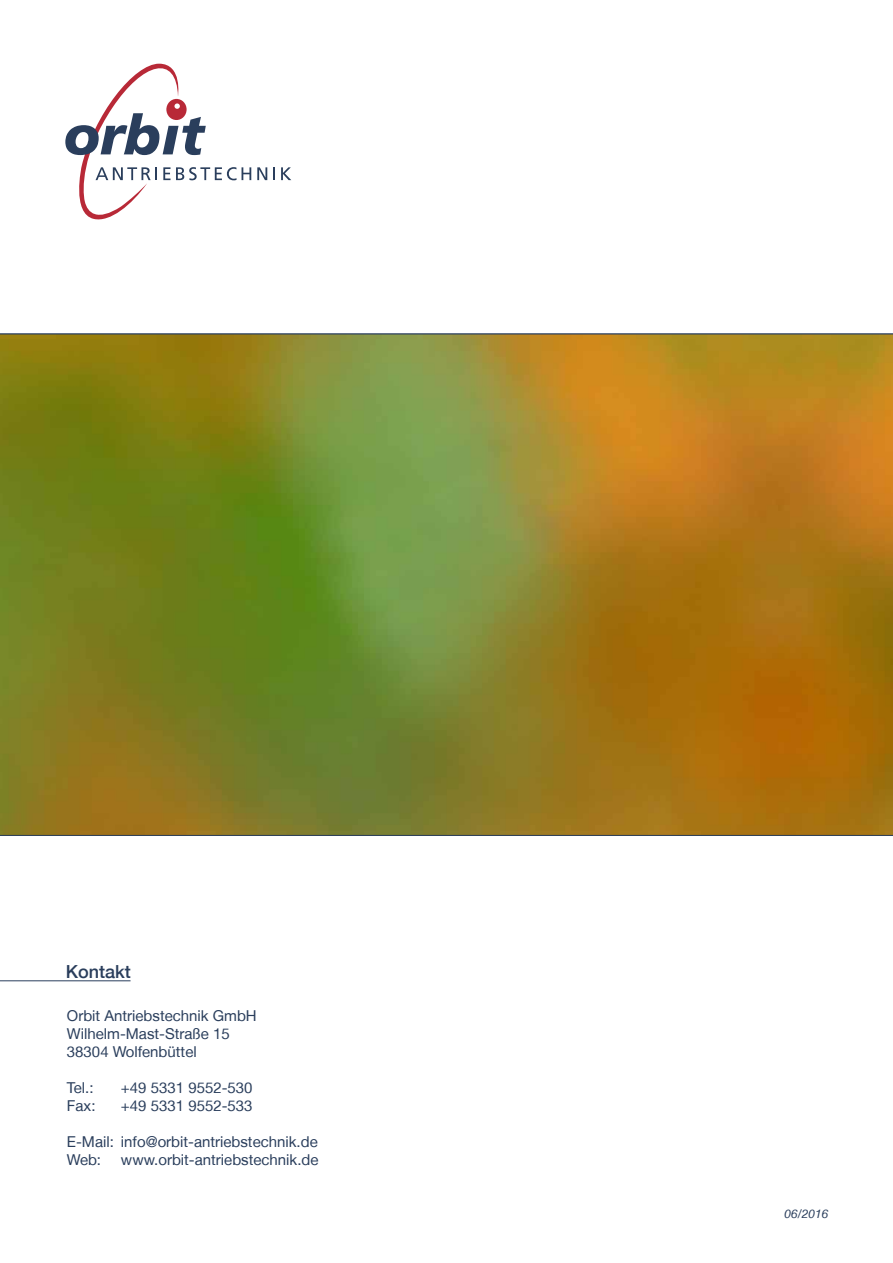
<style>
.page{position:relative;width:893px;height:1263px;background:#fff}
.page>*{position:absolute;margin:0;border:0;box-sizing:border-box;transform-origin:0 0}
.t1{font:500 18px "Helvetica Neue LT";color:#2a3e5c}
.t2{font:15px/18px "Helvetica Neue LT";color:#2a3e5c}
.t3{font:italic 12px "Helvetica Neue LT";color:#2a3e5c}
</style>
<div class="page">
<svg style="left:0;top:334px;width:893px;height:502px;background:#908022"></svg>
<hr style="left:0;top:980px;width:131px;height:1px;background:#2a3e5c">
<svg style="left:257px;top:167px;width:10px;height:13px"></svg>
<svg style="left:273px;top:167px;width:2px;height:13px"></svg>
<svg style="left:281px;top:167px;width:10px;height:13px"></svg>
<svg style="left:65px;top:64px;width:186px;height:155px"></svg>
<p class="t1" style="left:66px;top:960px;width:66px">Kontakt</p>
<p class="t2" style="left:67px;top:1006px;width:191px">Orbit Antriebstechnik GmbH<br>Wilhelm-Mast-Straße 15<br>38304 Wolfenbüttel</p>
<p class="t2" style="left:67px;top:1078px;width:28px">Tel.:</p>
<p class="t2" style="left:121px;top:1078px;width:133px">+49 5331 9552-530</p>
<p class="t2" style="left:67px;top:1096px;width:30px">Fax:</p>
<p class="t2" style="left:121px;top:1096px;width:133px">+49 5331 9552-533</p>
<p class="t2" style="left:67px;top:1132px;width:252px">E-Mail: info@orbit-antriebstechnik.de<br>Web:</p>
<p class="t2" style="left:121px;top:1150px;width:199px">www.orbit-antriebstechnik.de</p>
<p class="t3" style="left:784px;top:1207px;width:46px">06/2016</p>
</div>
